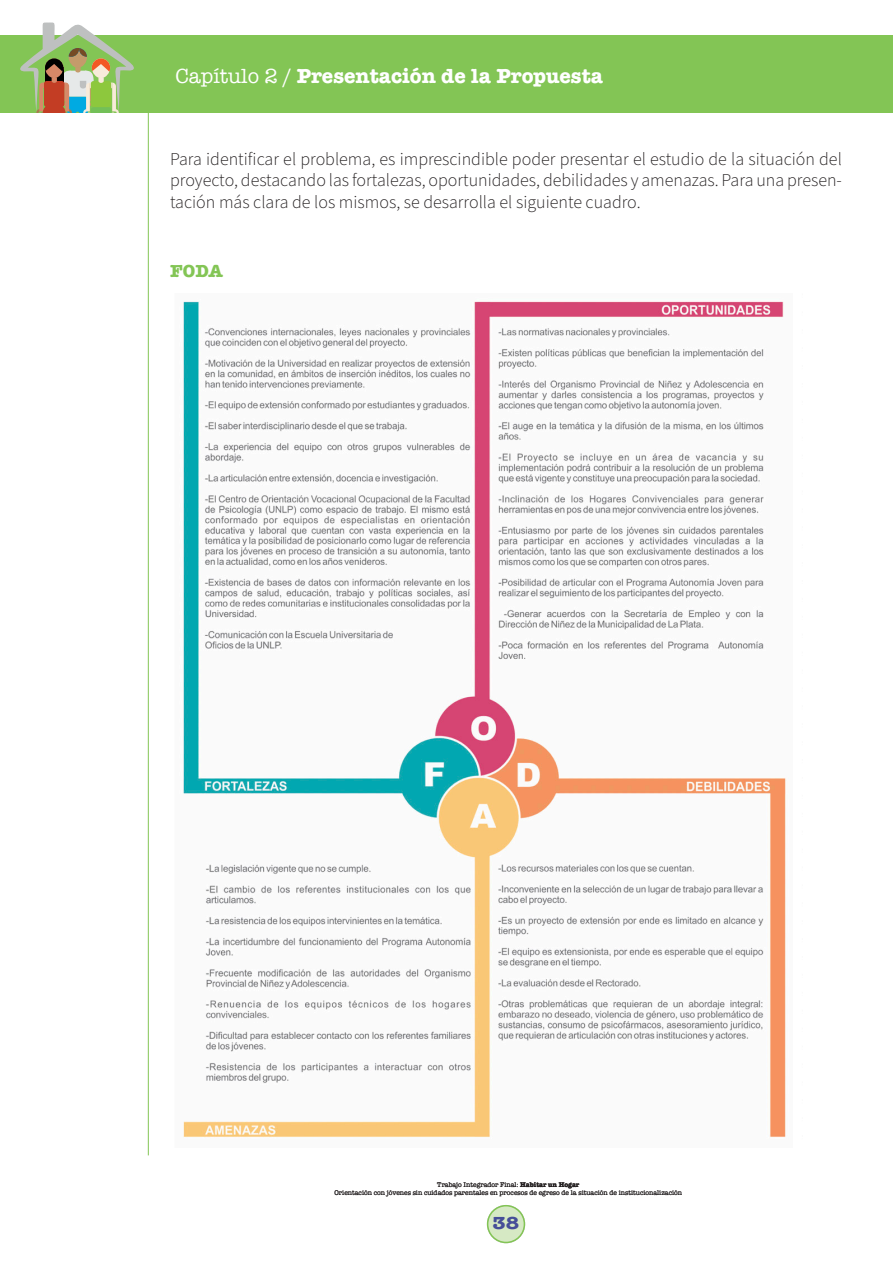
<style>
.page{position:relative;width:893px;height:1263px;background:#fff}
.page>*{position:absolute;margin:0;border:0;box-sizing:border-box;transform-origin:0 0}
.t1{font:700 21px "American Typewriter";color:#fff}
.Texto_General{font:300 18px/21.6px "Source Sans Pro";color:#231f20;text-align:justify}
.Titulos_Capitulo_2{font:700 18px "American Typewriter";color:#83c555}
.t2{font:700 18px "American Typewriter";color:#464e98;scale:1.14 1}
.t3{font:7.05px/8.4px "American Typewriter";color:#231f20;text-align:center;scale:.95 1}
.s1{font-weight:400}
.s2{font-weight:700}
</style>
<div class="page">
<div style="left:0;top:35px;width:893px;height:77px;background:#83c555"></div>
<div style="left:488px;top:1206px;width:36px;height:36px;background:#d6e9c4;border-radius:50%"></div>
<div style="left:487px;top:1205px;width:38px;height:38px;border:2px solid #83c555;border-radius:50%"></div>
<hr style="left:148px;top:68px;width:1px;height:1087px;background:#83c555">
<svg style="left:20px;top:22px;width:114px;height:90px"></svg>
<img style="left:183px;top:301px;width:604px;height:837px">
<p class="t1" style="left:176px;top:57px;width:429px"><span class="s1">Capítulo 2 /</span> Presentación de la Propuesta</p>
<p class="Texto_General" style="left:170px;top:149px;width:673px">Para identificar el problema, es imprescindible poder presentar el estudio de la situación del proyecto, destacando las fortalezas, oportunidades, debilidades y amenazas. Para una presen&shy;tación más clara de los mismos, se desarrolla el siguiente cuadro.</p>
<p class="Titulos_Capitulo_2" style="left:170px;top:255px;width:54px">FODA</p>
<p class="t3" style="left:335px;top:1180px;width:367px">Trabajo Integrador Final: <span class="s2">Habitar un Hogar<br></span>Orientación con jóvenes sin cuidados parentales en procesos de egreso de la situación de institucionalización</p>
<p class="t2" style="left:492px;top:1207px;width:25px">38</p>
</div>
